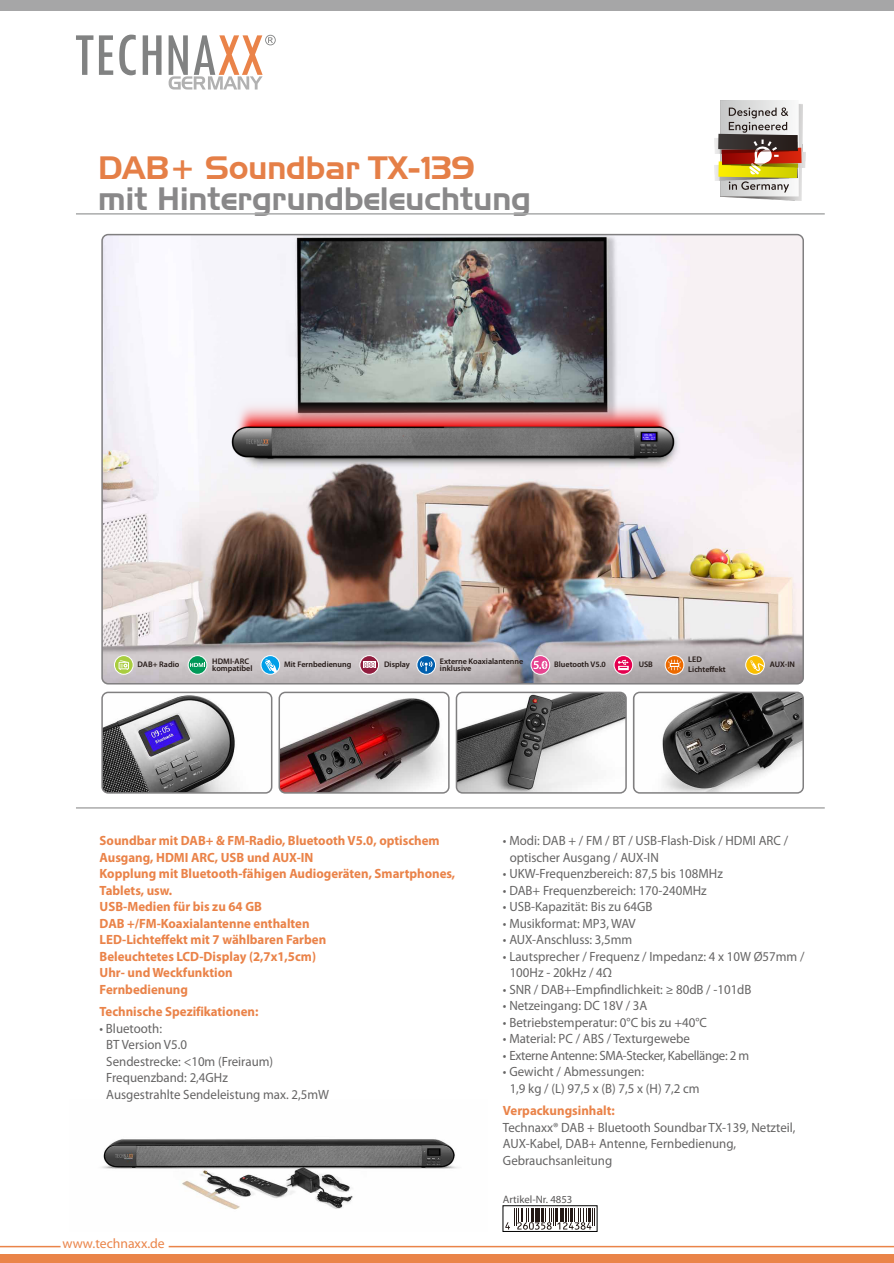
<style>
.page{position:relative;width:894px;height:1263px;background:#fff}
.page>*{position:absolute;margin:0;border:0;box-sizing:border-box;transform-origin:0 0}
.t1{font:31.5px/31.5px "Aero Regular SWFTE";letter-spacing:.005em;color:#898889}
.t2{font:13.65px "Myriad Pro";color:#ea8449}
.t3{font:13.5px/16.5px "Myriad Pro";color:#656464;scale:.96 1}
.t4{font:700 13.5px/16.5px "Myriad Pro";color:#ea8349;scale:.96 1}
.t5{font:13.5px "Myriad Pro";letter-spacing:-.025em;color:#656464;scale:.96 1}
.t6{font:10.8px "Myriad Pro";color:#595757}
.t7{font:600 8.1px/7.6px "Myriad Pro";color:#231815}
.s1{color:#e57f47}
.s2{font-family:"Sui Generis Rg";color:#e57f47}
</style>
<div class="page">
<img style="left:101px;top:233px;width:703px;height:561px">
<img style="left:101px;top:1139px;width:357px;height:71px">
<hr style="left:169px;top:1246px;width:724px;height:1px;background:#ea8449">
<hr style="left:0;top:1246px;width:61px;height:1px;background:#ea8449">
<div style="left:0;top:1254px;width:893px;height:9px;background:#ea8449"></div>
<div style="left:0;top:0;width:893px;height:10px;background:#a6a6a7"></div>
<hr style="left:76px;top:807px;width:748px;height:2px;background:#aaabab">
<hr style="left:76px;top:213px;width:748px;height:2px;background:#aaabab">
<svg style="left:76px;top:35px;width:17px;height:40px"></svg>
<svg style="left:99px;top:35px;width:14px;height:40px"></svg>
<svg style="left:119px;top:35px;width:17px;height:40px"></svg>
<svg style="left:143px;top:35px;width:18px;height:40px"></svg>
<svg style="left:168px;top:35px;width:107px;height:55px"></svg>
<div style="left:502px;top:1205px;width:95px;height:27px;background:#fff;border:1px solid #000"></div>
<svg style="left:505px;top:1208px;width:88px;height:22px"></svg>
<img style="left:720px;top:104px;width:82px;height:97px">
<div style="left:719px;top:100px;width:79px;height:96px;background:linear-gradient(to right,#c6c7c7,#f9f9f9)"></div>
<img style="left:801px;top:149px;width:3px;height:18px">
<svg style="left:718px;top:107px;width:83px;height:86px;background:#ad9778"></svg>
<svg style="left:114px;top:656px;width:19px;height:18px"></svg>
<div style="left:114px;top:655px;width:19px;height:20px;border:1px solid #fff;border-radius:50%"></div>
<svg style="left:118px;top:660px;width:11px;height:10px"></svg>
<div style="left:188px;top:656px;width:19px;height:18px;background:#009958;border-radius:50%"></div>
<div style="left:188px;top:655px;width:19px;height:20px;border:1px solid #fff;border-radius:50%"></div>
<svg style="left:190px;top:663px;width:15px;height:4px"></svg>
<svg style="left:261px;top:656px;width:18px;height:18px"></svg>
<div style="left:260px;top:655px;width:20px;height:20px;border:1px solid #fff;border-radius:50%"></div>
<svg style="left:265px;top:659px;width:12px;height:14px"></svg>
<svg style="left:531px;top:656px;width:18px;height:18px"></svg>
<div style="left:530px;top:655px;width:20px;height:20px;border:1px solid #fff;border-radius:50%"></div>
<svg style="left:533px;top:661px;width:14px;height:8px"></svg>
<svg style="left:613px;top:656px;width:19px;height:18px"></svg>
<div style="left:613px;top:655px;width:20px;height:20px;border:1px solid #fff;border-radius:50%"></div>
<svg style="left:617px;top:660px;width:11px;height:8px"></svg>
<svg style="left:618px;top:666px;width:10px;height:4px"></svg>
<svg style="left:745px;top:656px;width:19px;height:18px"></svg>
<div style="left:745px;top:655px;width:19px;height:20px;border:1px solid #fff;border-radius:50%"></div>
<svg style="left:750px;top:660px;width:14px;height:12px"></svg>
<svg style="left:665px;top:656px;width:18px;height:18px"></svg>
<div style="left:664px;top:655px;width:20px;height:20px;border:1px solid #fff;border-radius:50%"></div>
<svg style="left:667px;top:660px;width:13px;height:10px"></svg>
<svg style="left:360px;top:656px;width:18px;height:18px"></svg>
<div style="left:359px;top:655px;width:20px;height:20px;border:1px solid #fff;border-radius:50%"></div>
<div style="left:362px;top:662px;width:13px;height:6px;background:#fff"></div>
<svg style="left:364px;top:662px;width:11px;height:6px"></svg>
<svg style="left:417px;top:656px;width:18px;height:18px"></svg>
<div style="left:416px;top:655px;width:20px;height:20px;border:1px solid #fff;border-radius:50%"></div>
<svg style="left:420px;top:661px;width:12px;height:10px"></svg>
<img style="left:231px;top:398px;width:443px;height:61px">
<h1 class="t1" style="left:98px;top:152px;width:434px"><span class="s1">DAB+ Soundbar TX-</span><span class="s2">1</span><span class="s1">39 </span>mit Hintergrundbeleuchtung</h1>
<p class="t7" style="left:688px;top:656px;width:39px;line-height:9.8px">LED<br>Lichteffekt</p>
<p class="t7" style="left:137px;top:661px;width:43px">DAB+ Radio</p>
<p class="t7" style="left:212px;top:658px;width:42px">HDMI-ARC kompatibel</p>
<p class="t7" style="left:284px;top:661px;width:69px">Mit Fernbedienung</p>
<p class="t7" style="left:440px;top:658px;width:85px">Externe Koaxialantenne inklusive</p>
<p class="t7" style="left:384px;top:661px;width:27px">Display</p>
<p class="t7" style="left:554px;top:661px;width:53px">Bluetooth V5.0</p>
<p class="t7" style="left:638px;top:661px;width:16px">USB</p>
<p class="t7" style="left:769px;top:661px;width:27px">AUX-IN</p>
<p class="t4" style="left:100px;top:833px;width:372px">Soundbar mit DAB+ &amp; FM-Radio, Bluetooth V5.0, optischem Ausgang, HDMI ARC, USB und AUX-IN<br>Kopplung mit Bluetooth-fähigen Audiogeräten, Smartphones, Tablets, usw.<br>USB-Medien für bis zu 64 GB<br>DAB +/FM-Koaxialantenne enthalten<br>LED-Lichteffekt mit 7 wählbaren Farben<br>Beleuchtetes LCD-Display (2,7x1,5cm)<br>Uhr- und Weckfunktion<br>Fernbedienung</p>
<p class="t4" style="left:100px;top:1005px;width:167px">Technische Spezifikationen:</p>
<p class="t3" style="left:106px;top:1021px;width:233px;text-indent:-7px">• Bluetooth:<br>BT Version V5.0<br>Sendestrecke: &lt;10m (Freiraum)<br>Frequenzband: 2,4GHz<br>Ausgestrahlte Sendeleistung max. 2,5mW</p>
<p class="t2" style="left:62px;top:1238px;width:104px">www.technaxx.de</p>
<p class="t3" style="left:509px;top:833px;width:291px;text-indent:-7px">• Modi: DAB + / FM / BT / USB-Flash-Disk / HDMI ARC / optischer Ausgang / AUX-IN</p>
<p class="t3" style="left:503px;top:866px;width:230px">• UKW-Frequenzbereich: 87,5 bis 108MHz</p>
<p class="t3" style="left:503px;top:883px;width:214px">• DAB+ Frequenzbereich: 170-240MHz</p>
<p class="t3" style="left:503px;top:899px;width:157px">• USB-Kapazität: Bis zu 64GB</p>
<p class="t3" style="left:503px;top:916px;width:140px">• Musikformat: MP3, WAV</p>
<p class="t3" style="left:503px;top:932px;width:136px">• AUX-Anschluss: 3,5mm</p>
<p class="t3" style="left:509px;top:949px;width:308px;text-indent:-7px">• Lautsprecher / Frequenz / Impedanz: 4 x 10W Ø57mm /<br>100Hz - 20kHz / 4Ω</p>
<p class="t3" style="left:503px;top:982px;width:260px">• SNR / DAB+-Empfindlichkeit: ≥ 80dB / -101dB</p>
<p class="t3" style="left:503px;top:998px;width:152px">• Netzeingang: DC 18V / 3A</p>
<p class="t3" style="left:503px;top:1015px;width:214px">• Betriebstemperatur: 0°C bis zu +40°C</p>
<p class="t3" style="left:503px;top:1032px;width:196px">• Material: PC / ABS / Texturgewebe</p>
<p class="t5" style="left:503px;top:1050px;width:258px">• Externe Antenne: SMA-Stecker, Kabellänge: 2 m</p>
<p class="t3" style="left:509px;top:1065px;width:199px;text-indent:-7px">• Gewicht / Abmessungen:<br>1,9 kg / (L) 97,5 x (B) 7,5 x (H) 7,2 cm</p>
<p class="t4" style="left:503px;top:1104px;width:118px">Verpackungsinhalt:</p>
<p class="t3" style="left:503px;top:1120px;width:306px">Technaxx® DAB + Bluetooth Soundbar TX-139, Netzteil,<br>AUX-Kabel, DAB+ Antenne, Fernbedienung,<br>Gebrauchsanleitung</p>
<p class="t6" style="left:502px;top:1194px;width:71px">Artikel-Nr. 4853</p>
</div>
